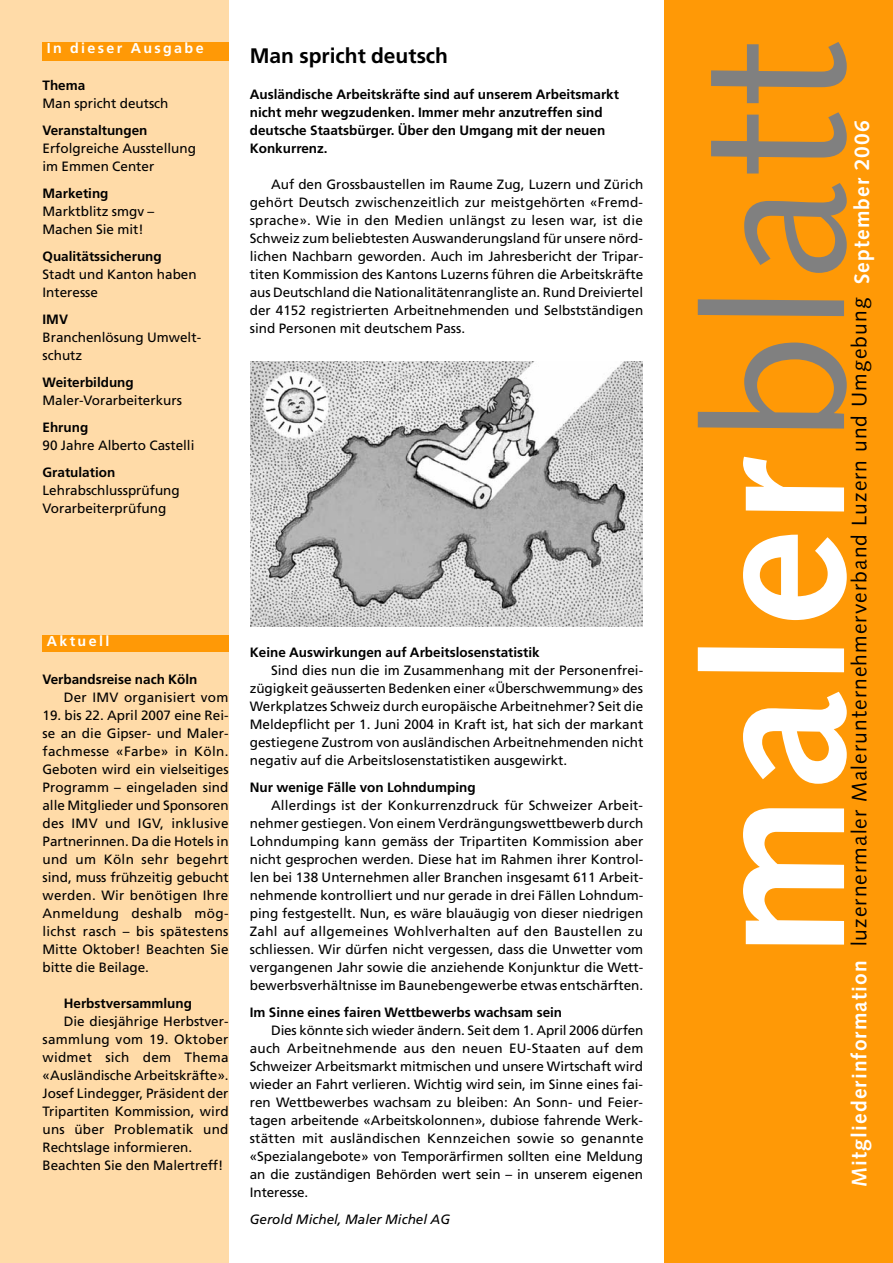
<style>
.page{position:relative;width:893px;height:1263px;background:#fff}
.page>*{position:absolute;margin:0;border:0;box-sizing:border-box;transform-origin:0 0}
.t1{font:700 195px "Syntax";letter-spacing:.03em;color:#fff}
.t2{font:21px "Syntax";letter-spacing:.055em;color:#000}
.t3{font:700 21px "Frutiger";color:#000}
.t4{font:700 14.25px "Frutiger";letter-spacing:.165em;color:#fff}
.t5{font:13.5px/18px "Frutiger";color:#000}
.t6{font:700 13.5px/18px "Frutiger";color:#000}
.t7{font:italic 13.5px "Frutiger";color:#000}
.t8{font:13.5px "Frutiger";letter-spacing:.02em;color:#000}
.s1{font-weight:400;color:#808080}
.s2{font-weight:700;color:#fff}
</style>
<div class="page">
<div style="left:664px;top:0;width:229px;height:1263px;background:#ff9906"></div>
<div style="left:0;top:0;width:229px;height:1263px;background:#ffdba8"></div>
<img style="left:251px;top:361px;width:391px;height:266px">
<div style="left:42px;top:43px;width:187px;height:18px;background:#ff9906"></div>
<div style="left:43px;top:636px;width:186px;height:16px;background:#ff9906"></div>
<p class="t4" style="left:47px;top:43px;width:158px">In dieser Ausgabe</p>
<p class="t6" style="left:43px;top:77px;width:44px">Thema</p>
<p class="t5" style="left:43px;top:95px;width:127px">Man spricht deutsch</p>
<p class="t6" style="left:43px;top:122px;width:107px">Veranstaltungen</p>
<p class="t5" style="left:43px;top:140px;width:155px">Erfolgreiche Ausstellung im Emmen Center</p>
<p class="t6" style="left:43px;top:185px;width:68px">Marketing</p>
<p class="t5" style="left:43px;top:203px;width:113px">Marktblitz smgv –<br>Machen Sie mit!</p>
<p class="t6" style="left:43px;top:248px;width:121px">Qualitätssicherung</p>
<p class="t5" style="left:43px;top:266px;width:156px">Stadt und Kanton haben<br>Interesse</p>
<p class="t6" style="left:43px;top:311px;width:27px">IMV</p>
<p class="t5" style="left:43px;top:329px;width:160px">Branchenlösung Umwelt&shy;schutz</p>
<p class="t6" style="left:43px;top:374px;width:93px">Weiterbildung</p>
<p class="t5" style="left:43px;top:392px;width:141px">Maler-Vorarbeiterkurs</p>
<p class="t6" style="left:43px;top:419px;width:47px">Ehrung</p>
<p class="t5" style="left:43px;top:437px;width:153px">90 Jahre Alberto Castelli</p>
<p class="t6" style="left:43px;top:464px;width:74px">Gratulation</p>
<p class="t5" style="left:43px;top:482px;width:139px">Lehrabschlussprüfung<br>Vorarbeiterprüfung</p>
<h2 class="t3" style="left:250px;top:47px;width:200px">Man spricht deutsch</h2>
<p class="t6" style="left:250px;top:86px;width:371px">Ausländische Arbeitskräfte sind auf unserem Arbeitsmarkt nicht mehr wegzudenken. Immer mehr anzutreffen sind deutsche Staatsbürger. Über den Umgang mit der neuen Konkurrenz.</p>
<p class="t5" style="left:250px;top:176px;width:395px;text-align:justify;text-indent:21px">Auf den Grossbaustellen im Raume Zug, Luzern und Zürich gehört Deutsch zwischenzeitlich zur meistgehörten «Fremd&shy;sprache». Wie in den Medien unlängst zu lesen war, ist die Schweiz zum beliebtesten Auswanderungsland für unsere nörd&shy;lichen Nachbarn geworden. Auch im Jahresbericht der Tripar&shy;titen Kommission des Kantons Luzerns führen die Arbeitskräfte aus Deutschland die Nationalitätenrangliste an. Rund Dreiviertel der 4152 registrierten Arbeitnehmenden und Selbstständigen sind Personen mit deutschem Pass.</p>
<p class="t4" style="left:47px;top:636px;width:64px">Aktuell</p>
<p class="t6" style="left:43px;top:671px;width:157px">Verbandsreise nach Köln</p>
<p class="t8" style="left:64px;top:692px;width:166px">Der IMV organisiert vom</p>
<p class="t5" style="left:43px;top:707px;width:188px;text-align:justify">19. bis 22. April 2007 eine Rei&shy;se an die Gipser- und Maler&shy;fachmesse «Farbe» in Köln.<br>Geboten wird ein vielseitiges Programm – eingeladen sind alle Mitglieder und Sponsoren des IMV und IGV, inklusive Partnerinnen. Da die Hotels in und um Köln sehr begehrt sind, muss frühzeitig gebucht werden. Wir benötigen Ihre Anmeldung deshalb mög&shy;lichst rasch – bis spätestens Mitte Oktober! Beachten Sie bitte die Beilage.</p>
<p class="t6" style="left:64px;top:995px;width:130px">Herbstversammlung</p>
<p class="t5" style="left:43px;top:1013px;width:188px;text-indent:21px">Die diesjährige Herbstver&shy;sammlung vom 19. Oktober widmet sich dem Thema «Ausländische Arbeitskräfte».<br>Josef Lindegger, Präsident der<br>Tripartiten Kommission, wird uns über Problematik und<br>Rechtslage informieren.<br>Beachten Sie den Malertreff!</p>
<p class="t6" style="left:250px;top:644px;width:291px">Keine Auswirkungen auf Arbeitslosenstatistik</p>
<p class="t5" style="left:250px;top:662px;width:395px;text-align:justify;text-indent:21px">Sind dies nun die im Zusammenhang mit der Personenfrei&shy;zügigkeit geäusserten Bedenken einer «Überschwemmung» des Werkplatzes Schweiz durch europäische Arbeitnehmer? Seit die Meldepflicht per 1. Juni 2004 in Kraft ist, hat sich der markant gestiegene Zustrom von ausländischen Arbeitnehmenden nicht negativ auf die Arbeitslosenstatistiken ausgewirkt.</p>
<p class="t6" style="left:250px;top:779px;width:227px">Nur wenige Fälle von Lohndumping</p>
<p class="t5" style="left:250px;top:797px;width:395px;text-align:justify;text-indent:21px">Allerdings ist der Konkurrenzdruck für Schweizer Arbeit&shy;nehmer gestiegen. Von einem Verdrängungswettbewerb durch Lohndumping kann gemäss der Tripartiten Kommission aber nicht gesprochen werden. Diese hat im Rahmen ihrer Kontrol&shy;len bei 138 Unternehmen aller Branchen insgesamt 611 Arbeit&shy;nehmende kontrolliert und nur gerade in drei Fällen Lohndum&shy;ping festgestellt. Nun, es wäre blauäugig von dieser niedrigen Zahl auf allgemeines Wohlverhalten auf den Baustellen zu schliessen. Wir dürfen nicht vergessen, dass die Unwetter vom vergangenen Jahr sowie die anziehende Konjunktur die Wett&shy;bewerbsverhältnisse im Baunebengewerbe etwas entschärften.</p>
<p class="t6" style="left:250px;top:1004px;width:314px">Im Sinne eines fairen Wettbewerbs wachsam sein</p>
<p class="t5" style="left:250px;top:1022px;width:395px;text-align:justify;text-indent:21px">Dies könnte sich wieder ändern. Seit dem 1. April 2006 dürfen auch Arbeitnehmende aus den neuen EU-Staaten auf dem Schweizer Arbeitsmarkt mitmischen und unsere Wirtschaft wird wieder an Fahrt verlieren. Wichtig wird sein, im Sinne eines fai&shy;ren Wettbewerbes wachsam zu bleiben: An Sonn- und Feier&shy;tagen arbeitende «Arbeitskolonnen», dubiose fahrende Werk&shy;stätten mit ausländischen Kennzeichen sowie so genannte «Spezialangebote» von Temporärfirmen sollten eine Meldung an die zuständigen Behörden wert sein – in unserem eigenen Interesse.</p>
<p class="t7" style="left:250px;top:1214px;width:202px">Gerold Michel, Maler Michel AG</p>
<h1 class="t1" style="left:698px;top:958px;width:917px;rotate:-90deg">maler<span class="s1">blatt</span></h1>
<h2 class="t2" style="left:851px;top:1187px;width:1068px;rotate:-90deg"><span class="s2">Mitgliederinformation</span> luzernermaler Malerunternehmerverband Luzern und Umgebung <span class="s2">September 2006</span></h2>
</div>
